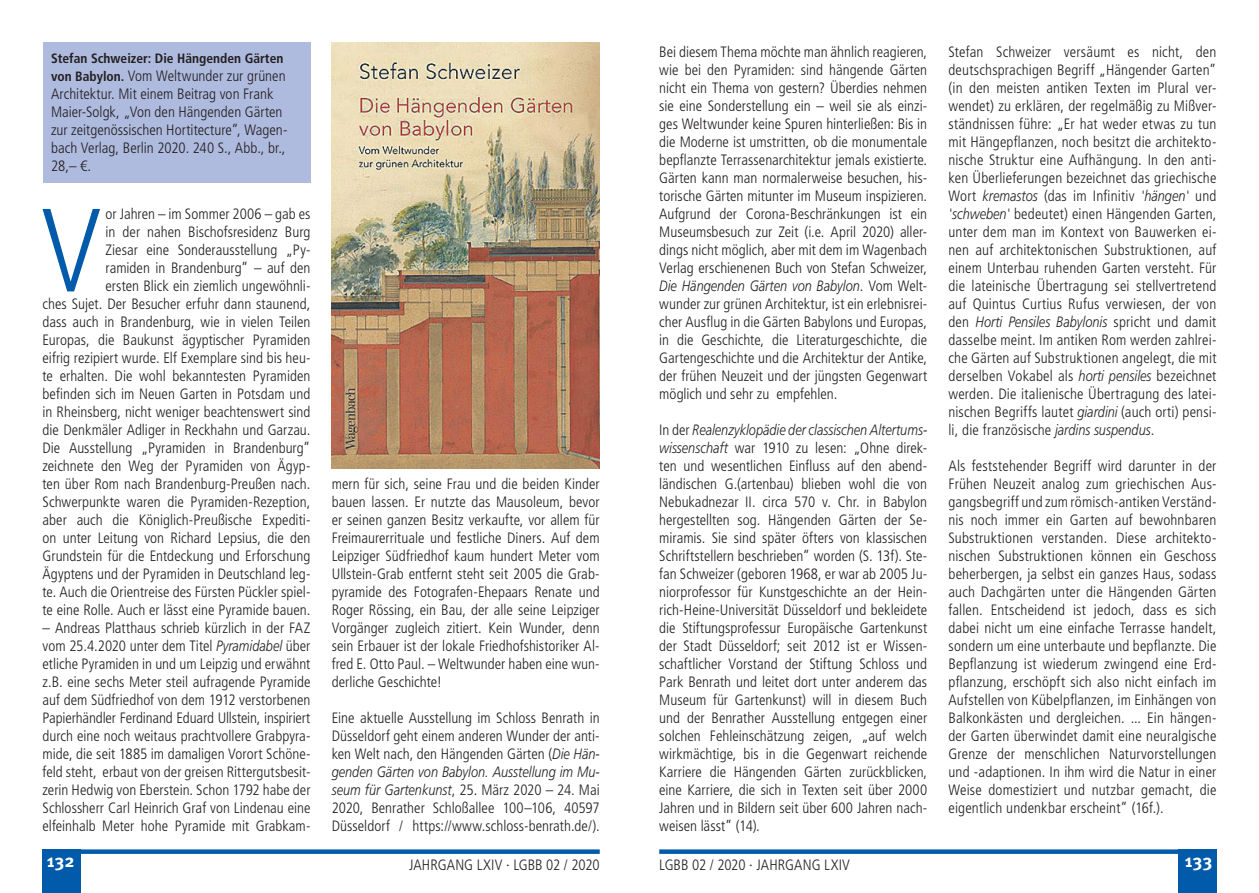
<style>
.page{position:relative;width:1259px;height:893px;background:#fff}
.page>*{position:absolute;margin:0;border:0;box-sizing:border-box;transform-origin:0 0}
.t1{font:300 condensed 118.2px "Frutiger LT Std";color:#015aaa}
.t2{font:700 18px "Meta OT";color:#fff}
.t3{font:300 condensed 15px/18px "Frutiger LT Std";color:#231f20;text-align:justify}
.t4{font:700 condensed 13.5px "Frutiger LT Std";color:#231f20}
.s1{font-weight:700;font-size:13.5px}
.s2{font-style:italic;font-stretch:normal}
</style>
<div class="page">
<div style="left:659px;top:849px;width:557px;height:5px;background:#015aaa"></div>
<div style="left:1178px;top:849px;width:38px;height:44px;background:#015aaa"></div>
<div style="left:43px;top:849px;width:38px;height:44px;background:#015aaa"></div>
<div style="left:43px;top:849px;width:557px;height:5px;background:#015aaa"></div>
<div style="left:43px;top:43px;width:267px;height:140px;background:#aebade"></div>
<img style="left:332px;top:43px;width:267px;height:425px">
<p class="t4" style="left:51px;top:51px;width:234px">Stefan Schweizer: Die Hängenden Gärten</p>
<p class="t3" style="left:51px;top:67px;width:238px;text-align:left"><span class="s1">von Babylon.</span> Vom Weltwunder zur grünen Architektur. Mit einem Beitrag von Frank Maier-Solgk, „Von den Hängenden Gärten zur zeitgenössischen Hortitecture”, Wagen&shy;bach Verlag, Berlin 2020. 240 S., Abb., br., 28,– €.</p>
<h1 class="t1" style="left:41px;top:183px;width:63px">V</h1>
<p class="t3" style="left:43px;top:205px;width:269px;text-align:right">or Jahren – im Sommer 2006 – gab es<br>in der nahen Bischofsresidenz Burg<br>Ziesar eine Sonderausstellung „Py-<br>ramiden in Brandenburg” – auf den<br>ersten Blick ein ziemlich ungewöhnli-<br>ches Sujet. Der Besucher erfuhr dann staunend, dass auch in Brandenburg, wie in vielen Teilen Europas, die Baukunst ägyptischer Pyramiden eifrig rezipiert wurde. Elf Exemplare sind bis heu&shy;te erhalten. Die wohl bekanntesten Pyramiden befinden sich im Neuen Garten in Potsdam und in Rheinsberg, nicht weniger beachtenswert sind die Denkmäler Adliger in Reckhahn und Garzau.<br>Die Ausstellung „Pyramiden in Brandenburg” zeichnete den Weg der Pyramiden von Ägyp&shy;ten über Rom nach Brandenburg-Preußen nach.<br>Schwerpunkte waren die Pyramiden-Rezeption, aber auch die Königlich-Preußische Expediti&shy;on unter Leitung von Richard Lepsius, die den Grundstein für die Entdeckung und Erforschung Ägyptens und der Pyramiden in Deutschland leg&shy;te. Auch die Orientreise des Fürsten Pückler spiel&shy;te eine Rolle. Auch er lässt eine Pyramide bauen.</p>
<p class="t3" style="left:43px;top:619px;width:269px">– Andreas Platthaus schrieb kürzlich in der FAZ vom 25.4.2020 unter dem Titel <span class="s2">Pyramidabel</span> über etliche Pyramiden in und um Leipzig und erwähnt z.B. eine sechs Meter steil aufragende Pyramide auf dem Südfriedhof von dem 1912 verstorbenen Papierhändler Ferdinand Eduard Ullstein, inspiriert durch eine noch weitaus prachtvollere Grabpyra&shy;mide, die seit 1885 im damaligen Vorort Schöne&shy;feld steht, erbaut von der greisen Rittergutsbesit&shy;zerin Hedwig von Eberstein. Schon 1792 habe der Schlossherr Carl Heinrich Graf von Lindenau eine elfeinhalb Meter hohe Pyramide mit Grabkam-</p>
<p class="t3" style="left:332px;top:475px;width:269px">mern für sich, seine Frau und die beiden Kinder bauen lassen. Er nutzte das Mausoleum, bevor er seinen ganzen Besitz verkaufte, vor allem für Freimaurerrituale und festliche Diners. Auf dem Leipziger Südfriedhof kaum hundert Meter vom Ullstein-Grab entfernt steht seit 2005 die Grab&shy;pyramide des Fotografen-Ehepaars Renate und Roger Rössing, ein Bau, der alle seine Leipziger Vorgänger zugleich zitiert. Kein Wunder, denn sein Erbauer ist der lokale Friedhofshistoriker Al&shy;fred E. Otto Paul. – Weltwunder haben eine wun&shy;derliche Geschichte!</p>
<p class="t3" style="left:332px;top:709px;width:269px">Eine aktuelle Ausstellung im Schloss Benrath in Düsseldorf geht einem anderen Wunder der anti&shy;ken Welt nach, den Hängenden Gärten (<span class="s2">Die Hän&shy;genden Gärten von Babylon. Ausstellung im Mu&shy;seum für Gartenkunst</span>, 25. März 2020 – 24. Mai 2020, Benrather Schloßallee 100–106, 40597<br>Düsseldorf / https://www.schloss-benrath.de/).</p>
<p class="t3" style="left:659px;top:43px;width:269px">Bei diesem Thema möchte man ähnlich reagieren, wie bei den Pyramiden: sind hängende Gärten nicht ein Thema von gestern? Überdies nehmen sie eine Sonderstellung ein – weil sie als einzi&shy;ges Weltwunder keine Spuren hinterließen: Bis in die Moderne ist umstritten, ob die monumentale bepflanzte Terrassenarchitektur jemals existierte.<br>Gärten kann man normalerweise besuchen, his&shy;torische Gärten mitunter im Museum inspizieren.<br>Aufgrund der Corona-Beschränkungen ist ein Museumsbesuch zur Zeit (i.e. April 2020) aller&shy;dings nicht möglich, aber mit dem im Wagenbach Verlag erschienenen Buch von Stefan Schweizer, <span class="s2">Die Hängenden Gärten von Babylon</span>. Vom Welt&shy;wunder zur grünen Architektur, ist ein erlebnisrei&shy;cher Ausflug in die Gärten Babylons und Europas, in die Geschichte, die Literaturgeschichte, die Gartengeschichte und die Architektur der Antike, der frühen Neuzeit und der jüngsten Gegenwart möglich und sehr zu empfehlen.</p>
<p class="t3" style="left:659px;top:421px;width:269px">In der <span class="s2">Realenzyklopädie der classischen Altertums&shy;wissenschaft</span> war 1910 zu lesen: „Ohne direk&shy;ten und wesentlichen Einfluss auf den abend&shy;ländischen G.(artenbau) blieben wohl die von Nebukadnezar II. circa 570 v. Chr. in Babylon hergestellten sog. Hängenden Gärten der Se&shy;miramis. Sie sind später öfters von klassischen Schriftstellern beschrieben” worden (S. 13f). Ste&shy;fan Schweizer (geboren 1968, er war ab 2005 Ju&shy;niorprofessor für Kunstgeschichte an der Hein&shy;rich-Heine-Universität Düsseldorf und bekleidete die Stiftungsprofessur Europäische Gartenkunst der Stadt Düsseldorf; seit 2012 ist er Wissen&shy;schaftlicher Vorstand der Stiftung Schloss und Park Benrath und leitet dort unter anderem das Museum für Gartenkunst) will in diesem Buch und der Benrather Ausstellung entgegen einer solchen Fehleinschätzung zeigen, „auf welch wirkmächtige, bis in die Gegenwart reichende Karriere die Hängenden Gärten zurückblicken, eine Karriere, die sich in Texten seit über 2000<br>Jahren und in Bildern seit über 600 Jahren nach&shy;weisen lässt” (14).</p>
<p class="t3" style="left:948px;top:43px;width:269px">Stefan Schweizer versäumt es nicht, den deutschsprachigen Begriff „Hängender Garten” (in den meisten antiken Texten im Plural ver&shy;wendet) zu erklären, der regelmäßig zu Mißver&shy;ständnissen führe: „Er hat weder etwas zu tun mit Hängepflanzen, noch besitzt die architekto&shy;nische Struktur eine Aufhängung. In den anti&shy;ken Überlieferungen bezeichnet das griechische Wort <span class="s2">kremastos</span> (das im Infinitiv <span class="s2">'hängen'</span> und <span class="s2">'schweben'</span> bedeutet) einen Hängenden Garten, unter dem man im Kontext von Bauwerken ei&shy;nen auf architektonischen Substruktionen, auf einem Unterbau ruhenden Garten versteht. Für die lateinische Übertragung sei stellvertretend auf Quintus Curtius Rufus verwiesen, der von den <span class="s2">Horti Pensiles Babylonis</span> spricht und damit dasselbe meint. Im antiken Rom werden zahlrei&shy;che Gärten auf Substruktionen angelegt, die mit derselben Vokabel als <span class="s2">horti pensiles</span> bezeichnet werden. Die italienische Übertragung des latei&shy;nischen Begriffs lautet <span class="s2">giardini</span> (auch orti) pensi&shy;li, die französische <span class="s2">jardins suspendus</span>.</p>
<p class="t3" style="left:948px;top:457px;width:269px">Als feststehender Begriff wird darunter in der Frühen Neuzeit analog zum griechischen Aus&shy;gangsbegriff und zum römisch-antiken Verständ&shy;nis noch immer ein Garten auf bewohnbaren Substruktionen verstanden. Diese architekto&shy;nischen Substruktionen können ein Geschoss beherbergen, ja selbst ein ganzes Haus, sodass auch Dachgärten unter die Hängenden Gärten fallen. Entscheidend ist jedoch, dass es sich dabei nicht um eine einfache Terrasse handelt, sondern um eine unterbaute und bepflanzte. Die Bepflanzung ist wiederum zwingend eine Erd&shy;pflanzung, erschöpft sich also nicht einfach im Aufstellen von Kübelpflanzen, im Einhängen von Balkonkästen und dergleichen. ... Ein hängen&shy;der Garten überwindet damit eine neuralgische Grenze der menschlichen Naturvorstellungen und -adaptionen. In ihm wird die Natur in einer Weise domestiziert und nutzbar gemacht, die eigentlich undenkbar erscheint” (16f.).</p>
<p class="t2" style="left:47px;top:850px;width:29px">132</p>
<p class="t3" style="left:409px;top:856px;width:192px">JAHRGANG LXIV · LGBB 02 / 2020</p>
<p class="t3" style="left:659px;top:856px;width:192px">LGBB 02 / 2020 · JAHRGANG LXIV</p>
<p class="t2" style="left:1184px;top:850px;width:29px">133</p>
</div>
